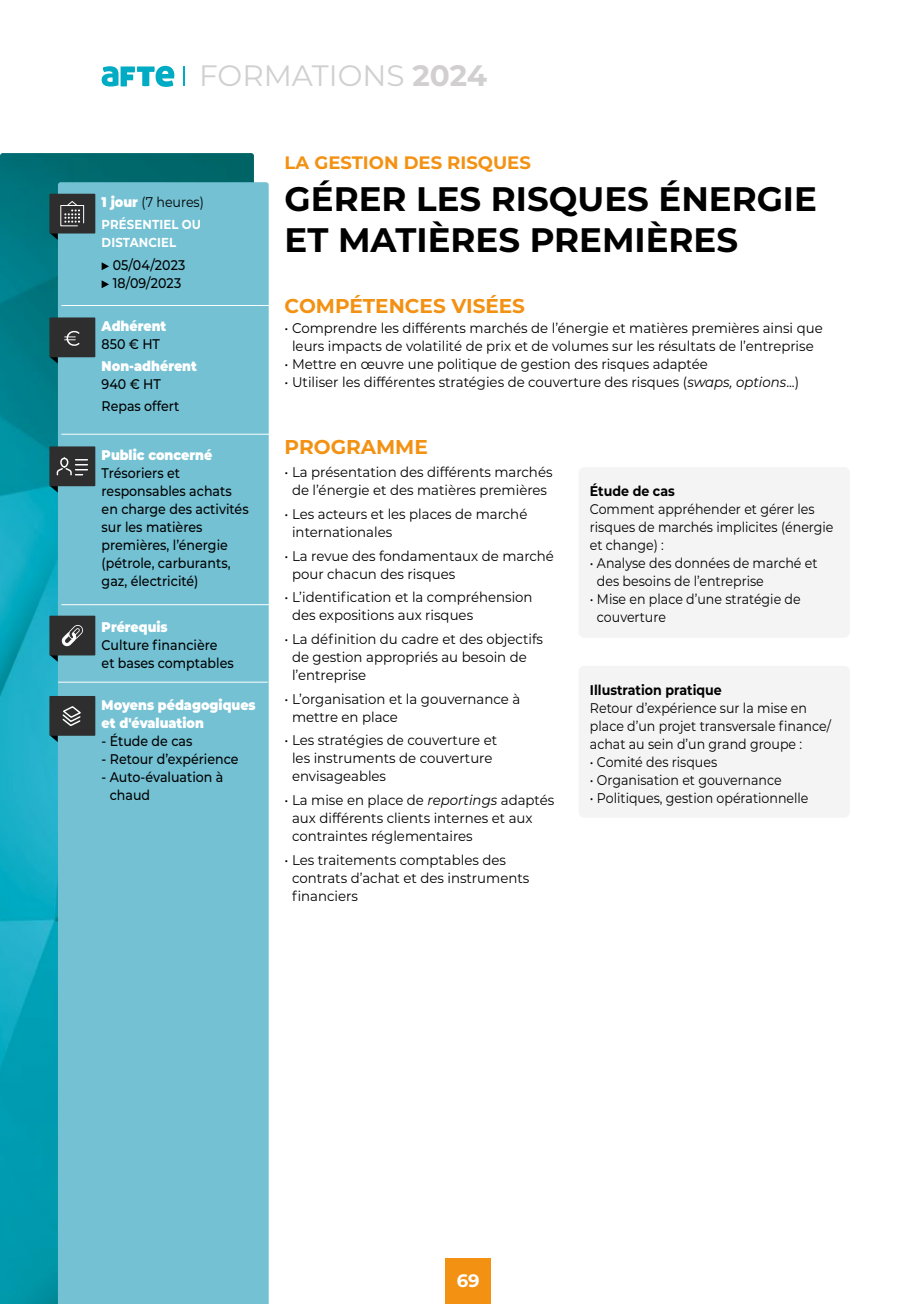
<style>
.page{position:relative;width:908px;height:1304px;background:#fff}
.page>*{position:absolute;margin:0;border:0;box-sizing:border-box;transform-origin:0 0}
.t1{font:700 34px/40.8px "Montserrat";color:#000}
.t2{font:29.4px "Montserrat";color:#d1cfcf}
.t3{font:700 20px "Montserrat";color:#f39113}
.t4{font:700 18px "Montserrat";color:#f39113}
.t5{font:700 18px "Montserrat";color:#fff}
.t6{font:14px/18px "Montserrat";color:#000;scale:.95 1}
.t7{font:14px/18px "Montserrat";color:#000;scale:.9 1}
.t8{font:500 14px/18px "Montserrat";color:#000;scale:.9 1}
.t9{font:900 14px/18px "Montserrat";color:#fff;scale:.9 1}
.t10{font:700 14px "Montserrat";color:#000;scale:.9 1}
.t11{font:700 13px/18px "Montserrat";letter-spacing:.01em;color:#fff;scale:.9 1}
.s1{font-weight:700}
.s2{font-weight:900;color:#fff}
.s3{font-style:italic}
</style>
<div class="page">
<div style="left:445px;top:1259px;width:45px;height:45px;background:#f39113"></div>
<img style="left:0;top:153px;width:254px;height:1151px">
<div style="left:58px;top:182px;width:210px;height:1122px;background:#73c1d3"></div>
<svg style="left:102px;top:262px;width:7px;height:8px"></svg>
<svg style="left:102px;top:280px;width:7px;height:8px"></svg>
<div style="left:49px;top:194px;width:46px;height:40px;background:#2f2e2f"></div>
<svg style="left:50px;top:201px;width:34px;height:39px"></svg>
<div style="left:578px;top:467px;width:271px;height:171px;background:#f5f4f4;border-radius:6px"></div>
<div style="left:578px;top:666px;width:271px;height:152px;background:#f5f4f4;border-radius:6px"></div>
<svg style="left:50px;top:357px;width:8px;height:7px"></svg>
<div style="left:49px;top:317px;width:46px;height:40px;background:#2f2e2f"></div>
<svg style="left:64px;top:331px;width:16px;height:15px"></svg>
<hr style="left:61px;top:305px;width:210px;height:1px;background:#fff">
<svg style="left:50px;top:736px;width:8px;height:6px"></svg>
<div style="left:49px;top:696px;width:46px;height:40px;background:#2f2e2f"></div>
<svg style="left:62px;top:706px;width:19px;height:20px"></svg>
<svg style="left:50px;top:486px;width:8px;height:7px"></svg>
<div style="left:49px;top:446px;width:46px;height:40px;background:#2f2e2f"></div>
<div style="left:60px;top:457px;width:9px;height:11px;border:1px solid #fff;border-radius:4px"></div>
<svg style="left:56px;top:459px;width:31px;height:17px"></svg>
<hr style="left:61px;top:434px;width:210px;height:1px;background:#fff">
<hr style="left:61px;top:604px;width:210px;height:1px;background:#fff">
<hr style="left:58px;top:682px;width:209px;height:1px;background:#fff">
<svg style="left:50px;top:655px;width:8px;height:7px"></svg>
<div style="left:49px;top:616px;width:46px;height:39px;background:#2f2e2f"></div>
<svg style="left:61px;top:625px;width:22px;height:21px"></svg>
<svg style="left:183px;top:66px;width:1px;height:20px"></svg>
<svg style="left:102px;top:66px;width:72px;height:21px"></svg>
<h2 class="t2" style="left:199px;top:55px;width:289px">FORMATIONS <span class="s1">2024</span></h2>
<p class="t7" style="left:102px;top:192px;width:115px"><span class="s2">1 jour</span> (7 heures)</p>
<p class="t11" style="left:102px;top:214px;width:112px">PRÉSENTIEL OU<br>DISTANCIEL</p>
<p class="t8" style="left:113px;top:256px;width:82px">05/04/2023<br>18/09/2023</p>
<p class="t9" style="left:102px;top:316px;width:73px">Adhérent</p>
<p class="t8" style="left:102px;top:334px;width:66px">850 € HT</p>
<p class="t9" style="left:102px;top:356px;width:107px">Non-adhérent</p>
<p class="t8" style="left:102px;top:372px;width:88px;line-height:22px">940 € HT<br>Repas offert</p>
<p class="t9" style="left:102px;top:445px;width:125px">Public concerné</p>
<p class="t8" style="left:102px;top:463px;width:165px">Trésoriers et responsables achats en charge des activités sur les matières premières, l’énergie (pétrole, carburants, gaz, électricité)</p>
<p class="t9" style="left:102px;top:617px;width:75px">Prérequis</p>
<p class="t8" style="left:102px;top:635px;width:148px">Culture financière et bases comptables</p>
<p class="t9" style="left:102px;top:695px;width:173px">Moyens pédagogiques et d'évaluation</p>
<p class="t8" style="left:102px;top:731px;width:102px">- Étude de cas</p>
<p class="t8" style="left:102px;top:749px;width:153px">- Retour d’expérience</p>
<p class="t8" style="left:110px;top:767px;width:128px;text-indent:-8px">- Auto-évaluation à chaud</p>
<p class="t4" style="left:284px;top:150px;width:248px">LA GESTION DES RISQUES</p>
<h1 class="t1" style="left:284px;top:177px;width:533px">GÉRER LES RISQUES ÉNERGIE<br>ET MATIÈRES PREMIÈRES</h1>
<h3 class="t3" style="left:284px;top:292px;width:242px">COMPÉTENCES VISÉES</h3>
<p class="t6" style="left:284px;top:319px;width:567px;text-align:center">• Comprendre les différents marchés de l’énergie et matières premières ainsi que leurs impacts de volatilité de prix et de volumes sur les résultats de l’entreprise</p>
<p class="t6" style="left:284px;top:355px;width:447px">• Mettre en œuvre une politique de gestion des risques adaptée</p>
<p class="t6" style="left:284px;top:373px;width:543px">• Utiliser les différentes stratégies de couverture des risques (<span class="s3">swaps, options</span>...)</p>
<h3 class="t3" style="left:284px;top:432px;width:145px">PROGRAMME</h3>
<p class="t6" style="left:284px;top:463px;width:283px;text-align:center">• La présentation des différents marchés de l’énergie et des matières premières</p>
<p class="t6" style="left:292px;top:504px;width:249px;text-indent:-7px">• Les acteurs et les places de marché internationales</p>
<p class="t6" style="left:292px;top:546px;width:277px;text-indent:-7px">• La revue des fondamentaux de marché pour chacun des risques</p>
<p class="t6" style="left:292px;top:588px;width:254px;text-indent:-7px">• L’identification et la compréhension des expositions aux risques</p>
<p class="t6" style="left:292px;top:629px;width:266px;text-indent:-7px">• La définition du cadre et des objectifs de gestion appropriés au besoin de l’entreprise</p>
<p class="t6" style="left:292px;top:689px;width:242px;text-indent:-7px">• L’organisation et la gouvernance à mettre en place</p>
<p class="t6" style="left:292px;top:731px;width:217px;text-indent:-7px">• Les stratégies de couverture et les instruments de couverture envisageables</p>
<p class="t6" style="left:292px;top:790px;width:277px;text-indent:-7px">• La mise en place de <span class="s3">reportings</span> adaptés aux différents clients internes et aux contraintes réglementaires</p>
<p class="t6" style="left:292px;top:850px;width:251px;text-indent:-7px">• Les traitements comptables des contrats d’achat et des instruments financiers</p>
<p class="t10" style="left:589px;top:481px;width:96px">Étude de cas</p>
<p class="t7" style="left:589px;top:500px;width:272px">Comment appréhender et gérer les risques de marchés implicites (énergie et change) :</p>
<p class="t7" style="left:596px;top:554px;width:246px;text-indent:-7px">• Analyse des données de marché et des besoins de l’entreprise</p>
<p class="t7" style="left:596px;top:590px;width:228px;text-indent:-7px">• Mise en place d’une stratégie de couverture</p>
<p class="t10" style="left:589px;top:679px;width:148px">Illustration pratique</p>
<p class="t7" style="left:589px;top:698px;width:269px">Retour d’expérience sur la mise en place d’un projet transversale finance/ achat au sein d’un grand groupe :</p>
<p class="t7" style="left:589px;top:752px;width:143px">• Comité des risques</p>
<p class="t7" style="left:589px;top:770px;width:214px">• Organisation et gouvernance</p>
<p class="t7" style="left:589px;top:788px;width:244px">• Politiques, gestion opérationnelle</p>
<p class="t5" style="left:456px;top:1268px;width:24px">69</p>
</div>
